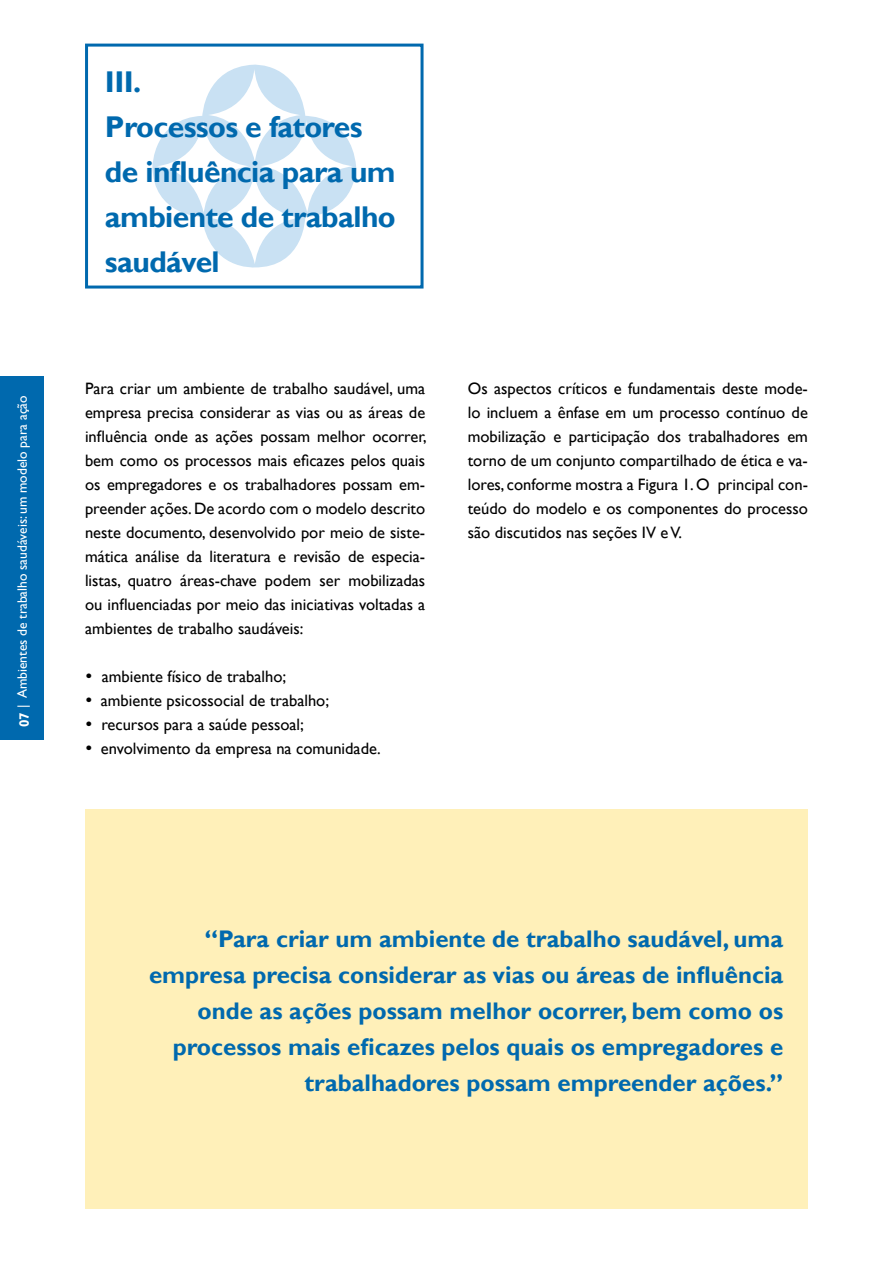
<style>
.page{position:relative;width:893px;height:1263px;background:#fff}
.page>*{position:absolute;margin:0;border:0;box-sizing:border-box;transform-origin:0 0}
.t1{font:700 30px/45px "Gill Sans";letter-spacing:-.02em;color:#0069ae}
.t2{font:700 24px/36px "Gill Sans";color:#0069ae;text-align:right}
.t3{font:16.5px/24px "Gill Sans";color:#000;text-align:justify}
.t4{font:13.5px "Gill Sans";color:#fff}
.t5{font:700 13.5px "Gill Sans";color:#fff}
</style>
<div class="page">
<div style="left:0;top:376px;width:43px;height:364px;background:#0069ae"></div>
<svg style="left:152px;top:64px;width:204px;height:204px"></svg>
<svg style="left:157px;top:120px;width:93px;height:93px;fill:#c9e1f3"></svg>
<svg style="left:208px;top:171px;width:93px;height:93px;fill:#c9e1f3"></svg>
<div style="left:85px;top:44px;width:339px;height:245px;border:3px solid #0069ae"></div>
<svg style="left:208px;top:69px;width:93px;height:93px;fill:#c9e1f3"></svg>
<div style="left:85px;top:809px;width:723px;height:400px;background:#fff0b9"></div>
<svg style="left:260px;top:120px;width:93px;height:93px;fill:#c9e1f3"></svg>
<p class="t4" style="left:15px;top:708px;width:314px;rotate:-90deg">| Ambientes de trabalho saudáveis: um modelo para ação</p>
<p class="t5" style="left:16px;top:727px;width:16px;rotate:-90deg">07</p>
<h1 class="t1" style="left:105px;top:60px;width:292px">III.<br>Processos e fatores de influência para um ambiente de trabalho saudável</h1>
<p class="t3" style="left:85px;top:377px;width:343px">Para criar um ambiente de trabalho saudável, uma empresa precisa considerar as vias ou as áreas de influência onde as ações possam melhor ocorrer, bem como os processos mais eficazes pelos quais os empregadores e os trabalhadores possam em&shy;preender ações. De acordo com o modelo descrito neste documento, desenvolvido por meio de siste&shy;mática análise da literatura e revisão de especia&shy;listas, quatro áreas-chave podem ser mobilizadas ou influenciadas por meio das iniciativas voltadas a ambientes de trabalho saudáveis:</p>
<p class="t3" style="left:85px;top:665px;width:203px">• ambiente físico de trabalho;</p>
<p class="t3" style="left:85px;top:689px;width:246px">• ambiente psicossocial de trabalho;</p>
<p class="t3" style="left:85px;top:713px;width:220px">• recursos para a saúde pessoal;</p>
<p class="t3" style="left:85px;top:737px;width:297px">• envolvimento da empresa na comunidade.</p>
<p class="t3" style="left:468px;top:377px;width:342px">Os aspectos críticos e fundamentais deste mode&shy;lo incluem a ênfase em um processo contínuo de mobilização e participação dos trabalhadores em torno de um conjunto compartilhado de ética e va&shy;lores, conforme mostra a Figura 1. O principal con&shy;teúdo do modelo e os componentes do processo são discutidos nas seções IV e V.</p>
<p class="t2" style="left:149px;top:921px;width:636px">“Para criar um ambiente de trabalho saudável, uma empresa precisa considerar as vias ou áreas de influência onde as ações possam melhor ocorrer, bem como os processos mais eficazes pelos quais os empregadores e trabalhadores possam empreender ações.”</p>
</div>
